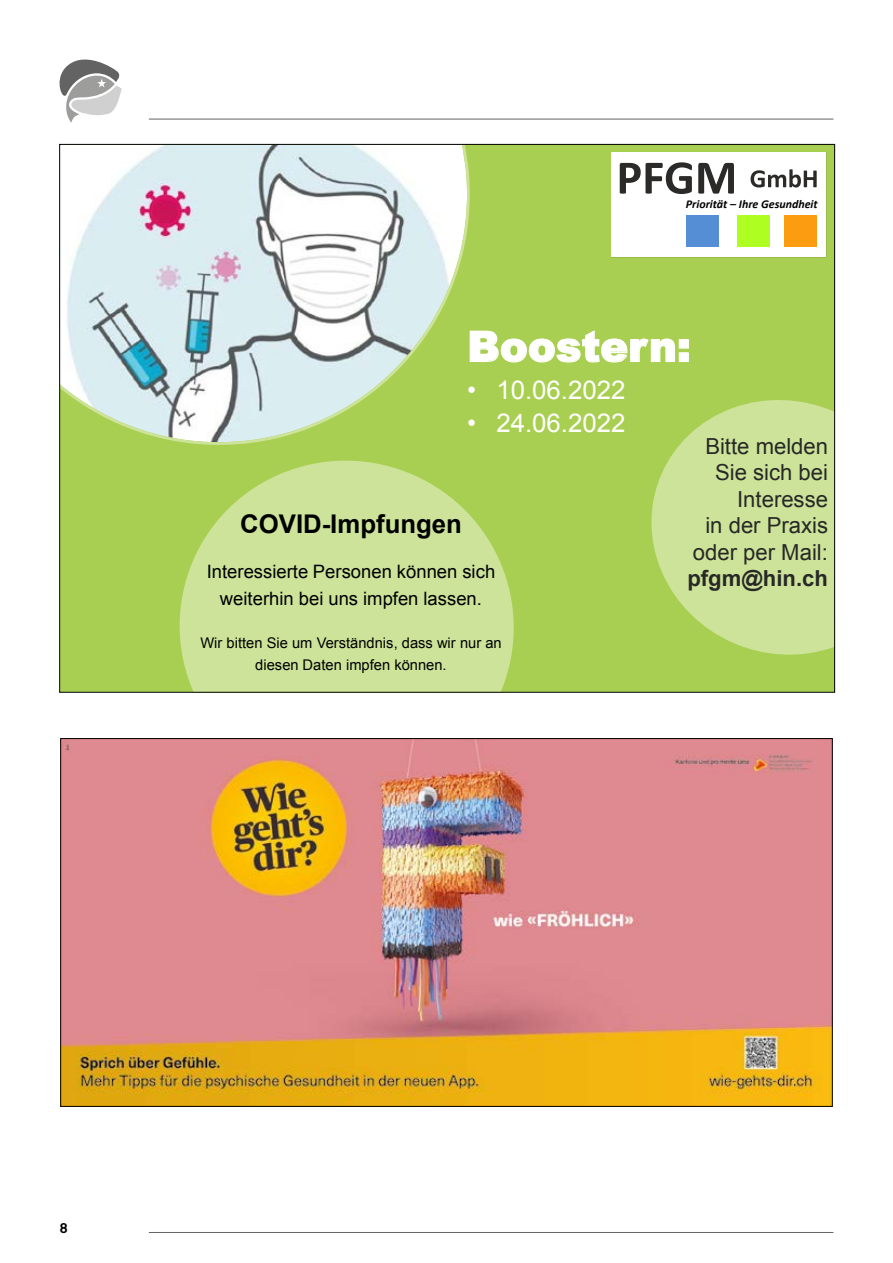
<style>
.page{position:relative;width:893px;height:1263px;background:#fff}
.page>*{position:absolute;margin:0;border:0;box-sizing:border-box;transform-origin:0 0}
.t1{font:900 42px "Arial";color:#fff}
.t2{font:25.8px "Arial";color:#fff}
.t3{font:700 25.8px "Arial";color:#000}
.t4{font:22.05px/26.5px "Arial";color:#282827;text-align:right}
.t5{font:700 22.05px "Arial";color:#282827}
.t6{font:18.45px/26.5px "Arial";color:#000;text-align:center}
.t7{font:700 15px "Corporate S";color:#000}
.t8{font:14.7px/21.1px "Arial";color:#000;text-align:center}
.t9{font:italic 700 12px "Calibri";color:#000}
</style>
<div class="page">
<hr style="left:149px;top:119px;width:684px;height:1px;background:#646363">
<hr style="left:149px;top:1232px;width:684px;height:1px;background:#646363">
<svg style="left:60px;top:60px;width:62px;height:63px"></svg>
<img style="left:62px;top:740px;width:769px;height:365px">
<div style="left:60px;top:144px;width:775px;height:548px;background:#a8cf51"></div>
<svg style="left:61px;top:146px;width:409px;height:292px;background:#d2e0d4"></svg>
<svg style="left:161px;top:438px;width:353px;height:253px;fill:#cce399"></svg>
<div style="left:612px;top:153px;width:214px;height:105px;background:#fff"></div>
<svg style="left:651px;top:400px;width:182px;height:255px;fill:#cce399"></svg>
<div style="left:617px;top:162px;width:204px;height:36px;background:#fff"></div>
<svg style="left:620px;top:162px;width:72px;height:32px"></svg>
<svg style="left:698px;top:163px;width:36px;height:31px"></svg>
<svg style="left:751px;top:169px;width:66px;height:18px"></svg>
<div style="left:680px;top:213px;width:145px;height:39px;background:#fff"></div>
<div style="left:738px;top:216px;width:32px;height:31px;background:#affe22"></div>
<div style="left:686px;top:216px;width:32px;height:31px;background:#558ed5"></div>
<div style="left:784px;top:216px;width:32px;height:31px;background:#fc9c10"></div>
<div style="left:684px;top:199px;width:134px;height:13px;background:#fff"></div>
<p class="t9" style="left:686px;top:197px;width:133px">Priorität – Ihre Gesundheit</p>
<h1 class="t1" style="left:467px;top:316px;width:225px">Boostern:</h1>
<h2 class="t2" style="left:467px;top:372px;width:160px">• 10.06.2022</h2>
<h2 class="t2" style="left:467px;top:405px;width:160px">• 24.06.2022</h2>
<h2 class="t3" style="left:240px;top:507px;width:223px">COVID-Impfungen</h2>
<p class="t6" style="left:207px;top:559px;width:290px">Interessierte Personen können sich weiterhin bei uns impfen lassen.</p>
<p class="t8" style="left:200px;top:633px;width:303px">Wir bitten Sie um Verständnis, dass wir nur an diesen Daten impfen können.</p>
<h3 class="t4" style="left:693px;top:433px;width:137px">Bitte melden<br>Sie sich bei<br>Interesse<br>in der Praxis oder per Mail:</h3>
<h3 class="t5" style="left:687px;top:564px;width:142px">pfgm@hin.ch</h3>
<p class="t7" style="left:60px;top:1220px;width:10px">8</p>
</div>
